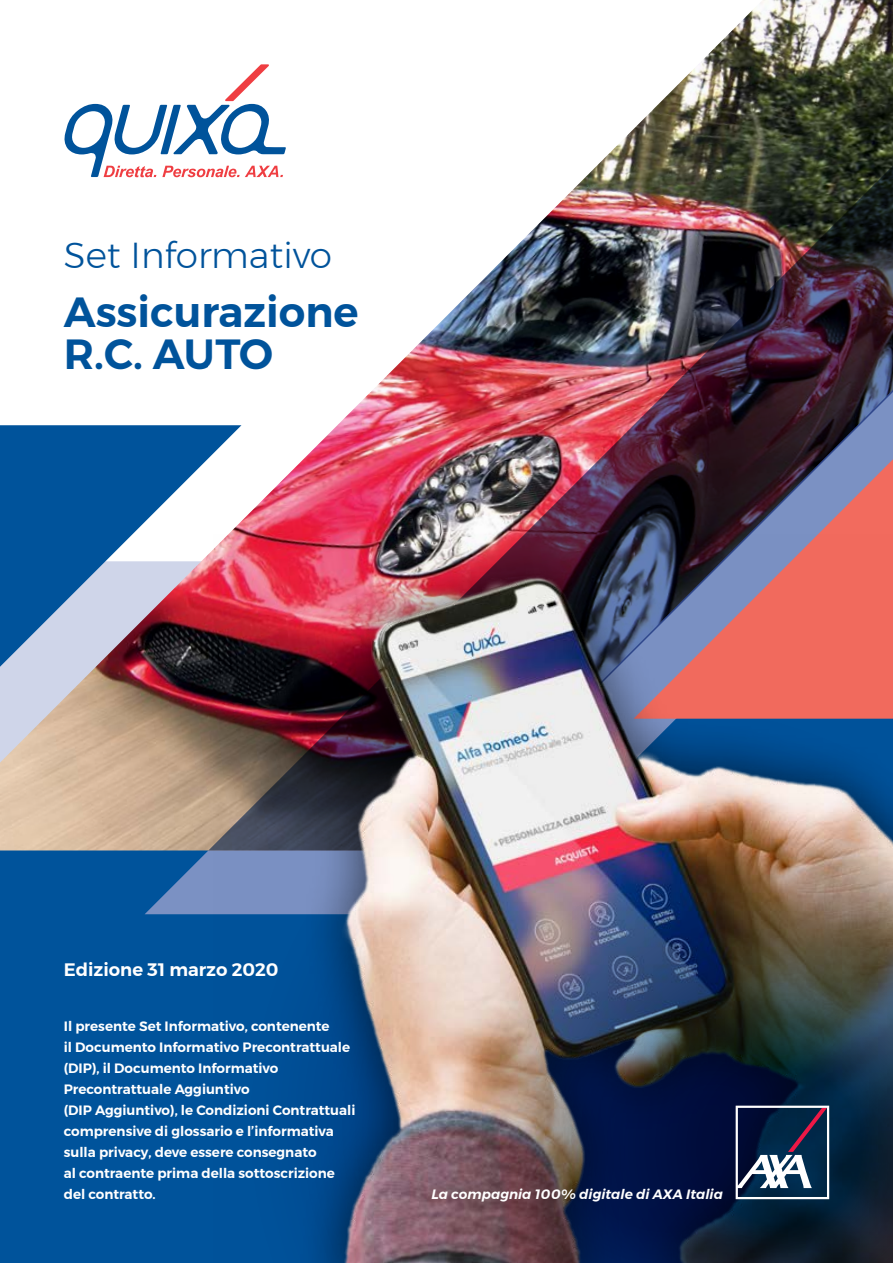
<style>
.page{position:relative;width:893px;height:1263px;background:#fff}
.page>*{position:absolute;margin:0;border:0;box-sizing:border-box;transform-origin:0 0}
.t1{font:600 42px/42px "Montserrat";color:#00539b}
.t2{font:300 36px "Montserrat";color:#00539b}
.t3{font:600 18px "Montserrat";color:#fff}
.t4{font:600 13.5px/21px "Montserrat";color:#fff}
.t5{font:italic 600 13.5px "Montserrat";color:#fff}
</style>
<div class="page">
<div style="left:0;top:621px;width:893px;height:642px;background:#00539b"></div>
<img style="left:0;top:0;width:893px;height:850px">
<img style="left:208px;top:145px;width:685px;height:705px">
<svg style="left:634px;top:459px;width:259px;height:73px;background:#564153"></svg>
<svg style="left:0;top:425px;width:241px;height:242px;fill:#00539b"></svg>
<img style="left:214px;top:535px;width:679px;height:728px">
<img style="left:466px;top:830px;width:427px;height:433px">
<svg style="left:736px;top:1106px;width:93px;height:93px;background:#3d506b"></svg>
<h2 class="t2" style="left:64px;top:228px;width:270px">Set Informativo</h2>
<h1 class="t1" style="left:64px;top:291px;width:296px">Assicurazione<br>R.C. AUTO</h1>
<h3 class="t3" style="left:64px;top:956px;width:216px">Edizione 31 marzo 2020</h3>
<p class="t4" style="left:64px;top:1016px;width:293px">Il presente Set Informativo, contenente<br>il Documento Informativo Precontrattuale (DIP), il Documento Informativo Precontrattuale Aggiuntivo<br>(DIP Aggiuntivo), le Condizioni Contrattuali comprensive di glossario e l’informativa sulla privacy, deve essere consegnato<br>al contraente prima della sottoscrizione del contratto.</p>
<p class="t5" style="left:431px;top:1184px;width:293px">La compagnia 100% digitale di AXA Italia</p>
</div>
